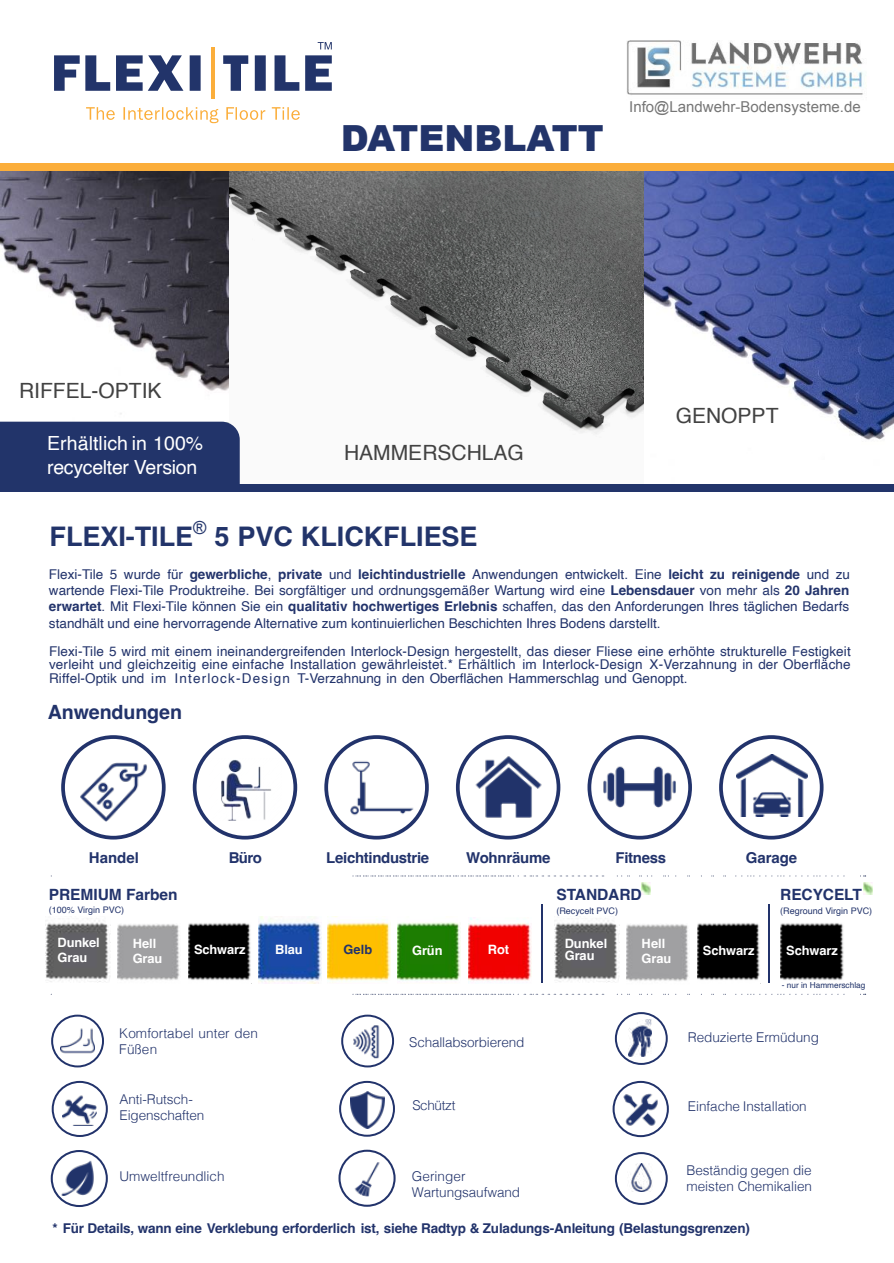
<style>
.page{position:relative;width:894px;height:1263px;background:#fff}
.page>*{position:absolute;margin:0;border:0;box-sizing:border-box;transform-origin:0 0}
.t1{font:900 36px "Arial";color:#22346a}
.t2{font:700 27px "Helvetica";color:#22346a}
.t3{font:21px "Helvetica";color:#424242}
.t4{font:700 19.65px "Helvetica";letter-spacing:-.005em;color:#22336b}
.t5{font:19.5px/23.4px "Helvetica";letter-spacing:-.015em;color:#fff}
.t6{font:700 15.45px "Helvetica";letter-spacing:-.005em;color:#22336b}
.t7{font:700 15px "Helvetica";letter-spacing:-.02em;color:#22336b}
.t8{font:15px "Arial";color:#767676}
.t9{font:13.5px/16.2px "Helvetica";color:#22336b;text-align:justify}
.t10{font:300 13.5px/16.2px "Helvetica";letter-spacing:-.005em;color:#22336b}
.t11{font:700 13.5px "Helvetica";letter-spacing:-.015em;color:#22336b}
.t12{font:300 13.5px "Helvetica";letter-spacing:-.025em;color:#22336b}
.t13{font:700 12.9px/15.5px "Helvetica";letter-spacing:-.01em;color:#fff}
.t14{font:700 12.9px "Helvetica";color:#22336b}
.t15{font:9px "Helvetica";color:#22336b}
.t16{font:8.25px "Helvetica";color:#22346a}
.s1{font-weight:700}
</style>
<div class="page">
<svg style="left:51px;top:994px;width:814px;height:1px"></svg>
<div style="left:0;top:163px;width:893px;height:8px;background:#fbae3b"></div>
<div style="left:0;top:484px;width:893px;height:8px;background:#22346a"></div>
<svg style="left:317px;top:42px;width:14px;height:7px"></svg>
<svg style="left:223px;top:55px;width:108px;height:36px"></svg>
<svg style="left:54px;top:55px;width:146px;height:36px"></svg>
<svg style="left:86px;top:107px;width:214px;height:16px"></svg>
<hr style="left:211px;top:47px;width:3px;height:52px;background:#fbae3b">
<img style="left:77px;top:762px;width:73px;height:60px">
<img style="left:209px;top:759px;width:72px;height:62px">
<img style="left:338px;top:750px;width:87px;height:74px">
<div style="left:61px;top:735px;width:104px;height:104px;border:4px solid #22336b;border-radius:50%"></div>
<div style="left:193px;top:735px;width:104px;height:104px;border:4px solid #22336b;border-radius:50%"></div>
<div style="left:324px;top:735px;width:104px;height:104px;border:4px solid #22336b;border-radius:50%"></div>
<div style="left:456px;top:735px;width:104px;height:104px;border:4px solid #22336b;border-radius:50%"></div>
<div style="left:587px;top:735px;width:104px;height:104px;border:4px solid #22336b;border-radius:50%"></div>
<div style="left:718px;top:735px;width:105px;height:104px;border:4px solid #22336b;border-radius:50%"></div>
<img style="left:470px;top:754px;width:76px;height:65px">
<img style="left:601px;top:756px;width:75px;height:65px">
<img style="left:736px;top:754px;width:71px;height:63px">
<img style="left:61px;top:1028px;width:33px;height:26px">
<div style="left:51px;top:1015px;width:53px;height:52px;border:2px solid #22336b;border-radius:50%"></div>
<img style="left:351px;top:1025px;width:33px;height:35px">
<div style="left:341px;top:1015px;width:53px;height:52px;border:2px solid #22336b;border-radius:50%"></div>
<img style="left:628px;top:1020px;width:23px;height:36px">
<div style="left:614px;top:1012px;width:53px;height:53px;border:2px solid #22336b;border-radius:50%"></div>
<img style="left:63px;top:1095px;width:34px;height:30px">
<div style="left:52px;top:1081px;width:56px;height:56px;border:2px solid #22336b;border-radius:50%"></div>
<img style="left:350px;top:1091px;width:34px;height:37px">
<div style="left:339px;top:1081px;width:56px;height:56px;border:2px solid #22336b;border-radius:50%"></div>
<img style="left:621px;top:1090px;width:38px;height:38px">
<div style="left:612px;top:1081px;width:56px;height:56px;border:2px solid #22336b;border-radius:50%"></div>
<img style="left:60px;top:1160px;width:34px;height:35px">
<div style="left:51px;top:1150px;width:57px;height:57px;border:2px solid #22336b;border-radius:50%"></div>
<img style="left:354px;top:1162px;width:26px;height:34px">
<div style="left:338px;top:1150px;width:57px;height:57px;border:2px solid #22336b;border-radius:50%"></div>
<img style="left:631px;top:1163px;width:21px;height:29px">
<div style="left:614px;top:1152px;width:53px;height:53px;border:2px solid #22336b;border-radius:50%"></div>
<img style="left:626px;top:40px;width:238px;height:55px">
<hr style="left:541px;top:904px;width:2px;height:79px;background:#22336b">
<hr style="left:767px;top:904px;width:2px;height:79px;background:#22336b">
<img style="left:189px;top:923px;width:62px;height:57px">
<img style="left:258px;top:917px;width:63px;height:67px">
<img style="left:327px;top:916px;width:63px;height:67px">
<img style="left:397px;top:922px;width:63px;height:59px">
<img style="left:468px;top:917px;width:63px;height:65px">
<img style="left:117px;top:924px;width:63px;height:56px">
<img style="left:697px;top:923px;width:63px;height:57px">
<img style="left:626px;top:924px;width:62px;height:57px">
<img style="left:45px;top:918px;width:66px;height:65px">
<img style="left:554px;top:918px;width:65px;height:65px">
<img style="left:780px;top:923px;width:63px;height:57px">
<svg style="left:51px;top:876px;width:821px;height:18px"></svg>
<img style="left:0;top:171px;width:229px;height:251px">
<img style="left:229px;top:171px;width:414px;height:263px">
<img style="left:643px;top:171px;width:250px;height:269px">
<div style="left:0;top:422px;width:240px;height:62px;background:#22346a"></div>
<h1 class="t1" style="left:340px;top:126px;width:265px">DATENBLATT</h1>
<p class="t8" style="left:629px;top:101px;width:233px">Info@Landwehr-Bodensysteme.de</p>
<h3 class="t3" style="left:19px;top:382px;width:144px">RIFFEL-OPTIK</h3>
<h3 class="t5" style="left:47px;top:433px;width:157px">Erhältlich in 100% recycelter Version</h3>
<h3 class="t3" style="left:344px;top:444px;width:181px">HAMMERSCHLAG</h3>
<h2 class="t2" style="left:50px;top:525px;width:429px">FLEXI-TILE<sup>®</sup> 5 PVC KLICKFLIESE</h2>
<h3 class="t3" style="left:675px;top:407px;width:104px">GENOPPT</h3>
<p class="t9" style="left:49px;top:567px;width:802px">Flexi-Tile 5 wurde für <span class="s1">gewerbliche</span>, <span class="s1">private</span> und <span class="s1">leichtindustrielle</span> Anwendungen entwickelt. Eine <span class="s1">leicht zu reinigende</span> und zu wartende Flexi-Tile Produktreihe. Bei sorgfältiger und ordnungsgemäßer Wartung wird eine <span class="s1">Lebensdauer</span> von mehr als <span class="s1">20 Jahren erwartet</span>. Mit Flexi-Tile können Sie ein <span class="s1">qualitativ hochwertiges Erlebnis</span> schaffen, das den Anforderungen Ihres täglichen Bedarfs standhält und eine hervorragende Alternative zum kontinuierlichen Beschichten Ihres Bodens darstellt.</p>
<p class="t9" style="left:49px;top:645px;width:803px;line-height:13.5px">Flexi-Tile 5 wird mit einem ineinandergreifenden Interlock-Design hergestellt, das dieser Fliese eine erhöhte strukturelle Festigkeit verleiht und gleichzeitig eine einfache Installation gewährleistet.* Erhältlich im Interlock-Design X-Verzahnung in der Oberfläche Riffel-Optik und im Interlock-Design T-Verzahnung in den Oberflächen Hammerschlag und Genoppt.</p>
<h3 class="t4" style="left:48px;top:704px;width:136px">Anwendungen</h3>
<p class="t7" style="left:89px;top:852px;width:51px">Handel</p>
<p class="t7" style="left:229px;top:852px;width:35px">Büro</p>
<p class="t7" style="left:326px;top:852px;width:104px">Leichtindustrie</p>
<p class="t7" style="left:466px;top:852px;width:86px">Wohnräume</p>
<p class="t7" style="left:615px;top:852px;width:52px">Fitness</p>
<p class="t7" style="left:745px;top:852px;width:53px">Garage</p>
<p class="t6" style="left:49px;top:889px;width:130px">PREMIUM Farben</p>
<p class="t15" style="left:49px;top:906px;width:77px">(100% Virgin PVC)</p>
<p class="t6" style="left:556px;top:889px;width:87px">STANDARD</p>
<p class="t15" style="left:556px;top:907px;width:63px">(Recycelt PVC)</p>
<p class="t6" style="left:780px;top:889px;width:83px">RECYCELT</p>
<p class="t15" style="left:780px;top:907px;width:93px">(Reground Virgin PVC)</p>
<p class="t13" style="left:57px;top:935px;width:44px">Dunkel<br>Grau</p>
<p class="t13" style="left:133px;top:936px;width:31px">Hell<br>Grau</p>
<p class="t13" style="left:194px;top:943px;width:53px">Schwarz</p>
<p class="t13" style="left:275px;top:942px;width:29px">Blau</p>
<p class="t14" style="left:343px;top:944px;width:30px">Gelb</p>
<p class="t13" style="left:412px;top:943px;width:32px">Grün</p>
<p class="t13" style="left:487px;top:943px;width:23px">Rot</p>
<p class="t13" style="left:564px;top:937px;width:44px;line-height:12.9px">Dunkel<br>Grau</p>
<p class="t13" style="left:641px;top:936px;width:31px">Hell<br>Grau</p>
<p class="t13" style="left:702px;top:943px;width:53px">Schwarz</p>
<p class="t13" style="left:786px;top:943px;width:53px">Schwarz</p>
<p class="t10" style="left:119px;top:1027px;width:140px">Komfortabel unter den<br>Füßen</p>
<p class="t10" style="left:409px;top:1035px;width:117px">Schallabsorbierend</p>
<p class="t10" style="left:119px;top:1093px;width:86px">Anti-Rutsch-<br>Eigenschaften</p>
<p class="t12" style="left:412px;top:1100px;width:45px">Schützt</p>
<p class="t16" style="left:781px;top:982px;width:85px">- nur in Hammerschlag</p>
<p class="t10" style="left:687px;top:1031px;width:132px">Reduzierte Ermüdung</p>
<p class="t10" style="left:687px;top:1100px;width:120px">Einfache Installation</p>
<p class="t10" style="left:119px;top:1170px;width:106px">Umweltfreundlich</p>
<p class="t10" style="left:412px;top:1170px;width:110px">Geringer<br>Wartungsaufwand</p>
<p class="t10" style="left:686px;top:1164px;width:127px">Beständig gegen die meisten Chemikalien</p>
<p class="t11" style="left:52px;top:1223px;width:698px">* Für Details, wann eine Verklebung erforderlich ist, siehe Radtyp &amp; Zuladungs-Anleitung (Belastungsgrenzen)</p>
</div>
